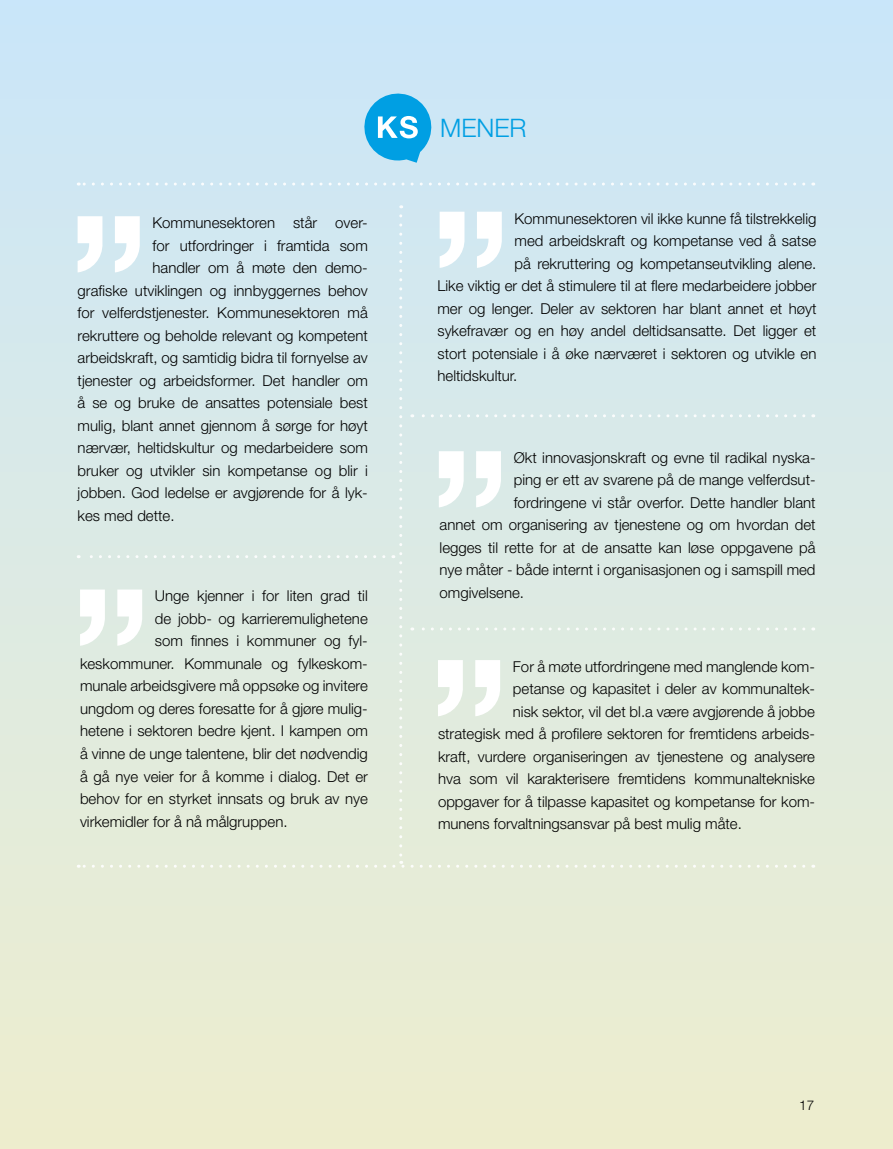
<style>
.page{position:relative;width:893px;height:1149px;background:#fff}
.page>*{position:absolute;margin:0;border:0;box-sizing:border-box;transform-origin:0 0}
.t1{font:300 25.5px "Helvetica Neue";color:#009fe3}
.t2{font:300 15px "Helvetica Neue";color:#000}
.t3{font:300 13.5px "Helvetica Neue";color:#000}
</style>
<div class="page">
<div style="left:0;top:0;width:893px;height:1148px;background:linear-gradient(to bottom,#cae6fa,#eeeecd)"></div>
<svg style="left:78px;top:182px;width:726px;height:3px"></svg>
<svg style="left:78px;top:205px;width:726px;height:662px;background:#dceae5"></svg>
<svg style="left:360px;top:89px;width:75px;height:74px;background:#5ec0eb"></svg>
<p class="t2" style="left:153px;top:213px;width:217px">Kommunesektoren står over-</p>
<p class="t2" style="left:153px;top:236px;width:217px">for utfordringer i framtida som</p>
<p class="t2" style="left:153px;top:258px;width:217px">handler om å møte den demo-</p>
<p class="t2" style="left:78px;top:281px;width:292px">grafiske utviklingen og innbyggernes behov</p>
<p class="t2" style="left:78px;top:303px;width:292px">for velferdstjenester. Kommunesektoren må</p>
<p class="t2" style="left:78px;top:326px;width:292px">rekruttere og beholde relevant og kompetent</p>
<p class="t2" style="left:78px;top:348px;width:292px">arbeidskraft, og samtidig bidra til fornyelse av</p>
<p class="t2" style="left:78px;top:371px;width:292px">tjenester og arbeidsformer. Det handler om</p>
<p class="t2" style="left:78px;top:393px;width:292px">å se og bruke de ansattes potensiale best</p>
<p class="t2" style="left:78px;top:416px;width:292px">mulig, blant annet gjennom å sørge for høyt</p>
<p class="t2" style="left:78px;top:438px;width:292px">nærvær, heltidskultur og medarbeidere som</p>
<p class="t2" style="left:78px;top:461px;width:292px">bruker og utvikler sin kompetanse og blir i</p>
<p class="t2" style="left:78px;top:483px;width:292px">jobben. God ledelse er avgjørende for å lyk-</p>
<p class="t2" style="left:78px;top:506px;width:98px">kes med dette.</p>
<p class="t2" style="left:155px;top:586px;width:214px">Unge kjenner i for liten grad til</p>
<p class="t2" style="left:155px;top:609px;width:214px">de jobb- og karrieremulighetene</p>
<p class="t2" style="left:155px;top:631px;width:214px">som finnes i kommuner og fyl-</p>
<p class="t2" style="left:80px;top:654px;width:289px">keskommuner. Kommunale og fylkeskom-</p>
<p class="t2" style="left:80px;top:676px;width:289px">munale arbeidsgivere må oppsøke og invitere</p>
<p class="t2" style="left:80px;top:699px;width:289px">ungdom og deres foresatte for å gjøre mulig-</p>
<p class="t2" style="left:80px;top:721px;width:289px">hetene i sektoren bedre kjent. I kampen om</p>
<p class="t2" style="left:80px;top:744px;width:289px">å vinne de unge talentene, blir det nødvendig</p>
<p class="t2" style="left:80px;top:766px;width:289px">å gå nye veier for å komme i dialog. Det er</p>
<p class="t2" style="left:80px;top:789px;width:289px">behov for en styrket innsats og bruk av nye</p>
<p class="t2" style="left:80px;top:811px;width:209px">virkemidler for å nå målgruppen.</p>
<h1 class="t1" style="left:440px;top:112px;width:88px">MENER</h1>
<p class="t2" style="left:515px;top:209px;width:303px">Kommunesektoren vil ikke kunne få tilstrekkelig</p>
<p class="t2" style="left:515px;top:231px;width:303px">med arbeidskraft og kompetanse ved å satse</p>
<p class="t2" style="left:515px;top:254px;width:303px">på rekruttering og kompetanseutvikling alene.</p>
<p class="t2" style="left:437px;top:276px;width:380px">Like viktig er det å stimulere til at flere medarbeidere jobber</p>
<p class="t2" style="left:437px;top:299px;width:380px">mer og lenger. Deler av sektoren har blant annet et høyt</p>
<p class="t2" style="left:437px;top:321px;width:380px">sykefravær og en høy andel deltidsansatte. Det ligger et</p>
<p class="t2" style="left:437px;top:344px;width:380px">stort potensiale i å øke nærværet i sektoren og utvikle en</p>
<p class="t2" style="left:437px;top:366px;width:81px">heltidskultur.</p>
<p class="t2" style="left:514px;top:448px;width:303px">Økt innovasjonskraft og evne til radikal nyska-</p>
<p class="t2" style="left:514px;top:470px;width:303px">ping er ett av svarene på de mange velferdsut-</p>
<p class="t2" style="left:514px;top:493px;width:303px">fordringene vi står overfor. Dette handler blant</p>
<p class="t2" style="left:440px;top:515px;width:378px">annet om organisering av tjenestene og om hvordan det</p>
<p class="t2" style="left:440px;top:538px;width:378px">legges til rette for at de ansatte kan løse oppgavene på</p>
<p class="t2" style="left:440px;top:560px;width:377px">nye måter - både internt i organisasjonen og i samspill med</p>
<p class="t2" style="left:440px;top:583px;width:86px">omgivelsene.</p>
<p class="t2" style="left:513px;top:657px;width:304px">For å møte utfordringene med manglende kom-</p>
<p class="t2" style="left:513px;top:679px;width:304px">petanse og kapasitet i deler av kommunaltek-</p>
<p class="t2" style="left:513px;top:702px;width:304px">nisk sektor, vil det bl.a være avgjørende å jobbe</p>
<p class="t2" style="left:438px;top:724px;width:378px">strategisk med å profilere sektoren for fremtidens arbeids-</p>
<p class="t2" style="left:438px;top:747px;width:379px">kraft, vurdere organiseringen av tjenestene og analysere</p>
<p class="t2" style="left:438px;top:769px;width:378px">hva som vil karakterisere fremtidens kommunaltekniske</p>
<p class="t2" style="left:438px;top:792px;width:379px">oppgaver for å tilpasse kapasitet og kompetanse for kom-</p>
<p class="t2" style="left:438px;top:814px;width:305px">munens forvaltningsansvar på best mulig måte.</p>
<p class="t3" style="left:799px;top:1096px;width:17px">17</p>
</div>
